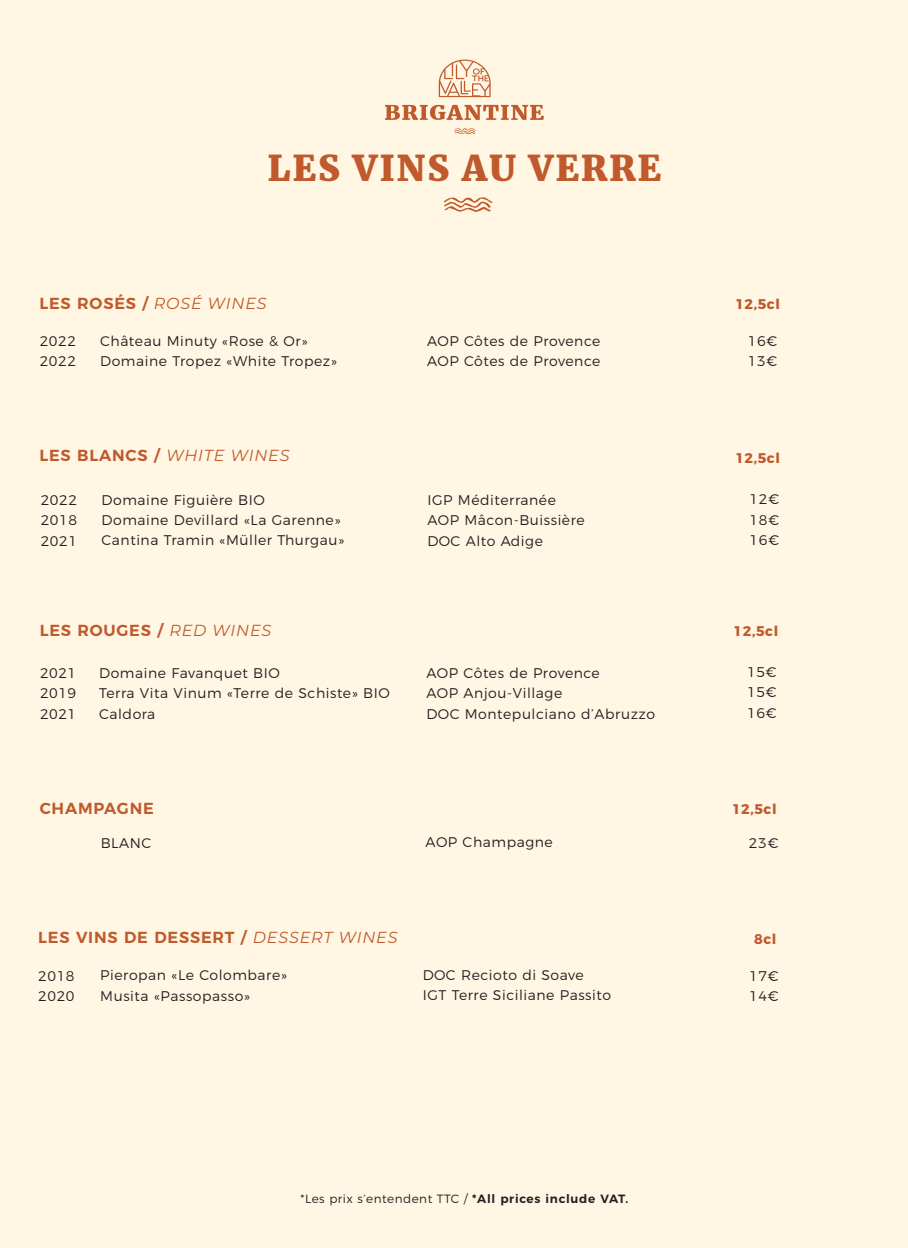
<style>
.page{position:relative;width:908px;height:1248px;background:#fff}
.page>*{position:absolute;margin:0;border:0;box-sizing:border-box;transform-origin:0 0}
.t1{font:800 35.2px "Merriweather";letter-spacing:.06em;color:#c0592b}
.t2{font:600 16px "Montserrat";letter-spacing:.05em;color:#c0592b}
.t3{font:300 14px "Montserrat";letter-spacing:.04em;color:#231f20}
.t4{font:700 14px "Montserrat";letter-spacing:.04em;color:#c0592b}
.t5{font:300 12px "Montserrat";letter-spacing:.04em;color:#231f20}
.s1{font-weight:400;font-style:italic}
.s2{font-weight:600}
</style>
<div class="page">
<div style="left:0;top:0;width:907px;height:1247px;background:#fff7e3"></div>
<svg style="left:443px;top:197px;width:49px;height:15px"></svg>
<svg style="left:454px;top:128px;width:21px;height:6px"></svg>
<svg style="left:438px;top:60px;width:52px;height:37px;background:#edccb1"></svg>
<svg style="left:385px;top:105px;width:158px;height:15px;background:#dda482"></svg>
<p class="t1" style="left:268px;top:146px;width:394px">LES VINS AU VERRE</p>
<p class="t2" style="left:39px;top:290px;width:229px">LES ROSÉS / <span class="s1">ROSÉ WINES</span></p>
<p class="t3" style="left:40px;top:330px;width:38px">2022</p>
<p class="t3" style="left:40px;top:350px;width:38px">2022</p>
<p class="t3" style="left:100px;top:330px;width:209px">Château Minuty «Rose &amp; Or»</p>
<p class="t3" style="left:100px;top:350px;width:238px">Domaine Tropez «White Tropez»</p>
<p class="t3" style="left:427px;top:330px;width:175px">AOP Côtes de Provence</p>
<p class="t3" style="left:427px;top:350px;width:175px">AOP Côtes de Provence</p>
<p class="t4" style="left:735px;top:292px;width:46px">12,5cl</p>
<p class="t3" style="left:747px;top:330px;width:31px">16€</p>
<p class="t3" style="left:747px;top:350px;width:31px">13€</p>
<p class="t2" style="left:39px;top:442px;width:251px">LES BLANCS / <span class="s1">WHITE WINES</span></p>
<p class="t4" style="left:735px;top:446px;width:46px">12,5cl</p>
<p class="t3" style="left:101px;top:488px;width:165px">Domaine Figuière BIO</p>
<p class="t3" style="left:101px;top:509px;width:240px">Domaine Devillard «La Garenne»</p>
<p class="t3" style="left:101px;top:529px;width:244px">Cantina Tramin «Müller Thurgau»</p>
<p class="t3" style="left:427px;top:488px;width:130px">IGP Méditerranée</p>
<p class="t3" style="left:427px;top:509px;width:159px">AOP Mâcon-Buissière</p>
<p class="t3" style="left:427px;top:529px;width:117px">DOC Alto Adige</p>
<p class="t3" style="left:749px;top:488px;width:31px">12€</p>
<p class="t3" style="left:749px;top:509px;width:31px">18€</p>
<p class="t3" style="left:749px;top:529px;width:31px">16€</p>
<p class="t3" style="left:41px;top:488px;width:38px">2022</p>
<p class="t3" style="left:41px;top:509px;width:38px">2018</p>
<p class="t3" style="left:41px;top:529px;width:38px">2021</p>
<p class="t2" style="left:40px;top:616px;width:233px">LES ROUGES / <span class="s1">RED WINES</span></p>
<p class="t4" style="left:733px;top:619px;width:46px">12,5cl</p>
<p class="t3" style="left:40px;top:661px;width:38px">2021</p>
<p class="t3" style="left:40px;top:682px;width:38px">2019</p>
<p class="t3" style="left:40px;top:702px;width:38px">2021</p>
<p class="t3" style="left:746px;top:661px;width:31px">15€</p>
<p class="t3" style="left:746px;top:681px;width:31px">15€</p>
<p class="t3" style="left:746px;top:701px;width:31px">16€</p>
<p class="t3" style="left:426px;top:661px;width:175px">AOP Côtes de Provence</p>
<p class="t3" style="left:426px;top:682px;width:137px">AOP Anjou-Village</p>
<p class="t3" style="left:426px;top:702px;width:230px">DOC Montepulciano d’Abruzzo</p>
<p class="t3" style="left:99px;top:661px;width:182px">Domaine Favanquet BIO</p>
<p class="t3" style="left:99px;top:682px;width:292px">Terra Vita Vinum «Terre de Schiste» BIO</p>
<p class="t3" style="left:99px;top:702px;width:58px">Caldora</p>
<p class="t2" style="left:40px;top:794px;width:115px">CHAMPAGNE</p>
<p class="t4" style="left:731px;top:797px;width:46px">12,5cl</p>
<p class="t3" style="left:101px;top:831px;width:52px">BLANC</p>
<p class="t3" style="left:425px;top:831px;width:129px">AOP Champagne</p>
<p class="t3" style="left:748px;top:831px;width:31px">23€</p>
<p class="t2" style="left:38px;top:924px;width:360px">LES VINS DE DESSERT / <span class="s1">DESSERT WINES</span></p>
<p class="t4" style="left:754px;top:927px;width:24px">8cl</p>
<p class="t3" style="left:100px;top:964px;width:188px">Pieropan «Le Colombare»</p>
<p class="t3" style="left:100px;top:984px;width:151px">Musita «Passopasso»</p>
<p class="t3" style="left:422px;top:963px;width:162px">DOC Recioto di Soave</p>
<p class="t3" style="left:422px;top:984px;width:190px">IGT Terre Siciliane Passito</p>
<p class="t3" style="left:38px;top:964px;width:38px">2018</p>
<p class="t3" style="left:38px;top:985px;width:38px">2020</p>
<p class="t3" style="left:748px;top:964px;width:31px">17€</p>
<p class="t3" style="left:748px;top:985px;width:31px">14€</p>
<p class="t5" style="left:300px;top:1189px;width:329px">*Les prix s’entendent TTC / <span class="s2">*All prices include VAT.</span></p>
</div>
